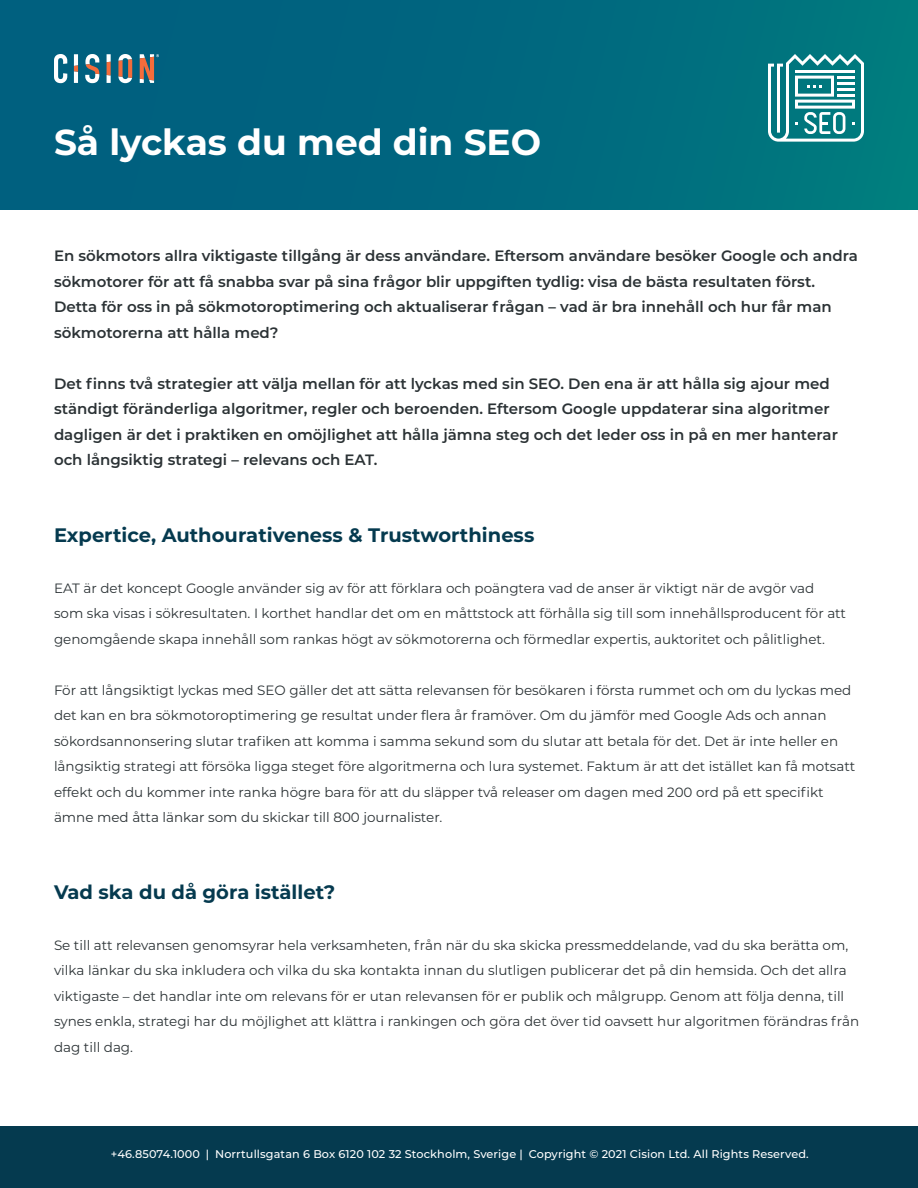
<style>
.page{position:relative;width:918px;height:1188px;background:#fff}
.page>*{position:absolute;margin:0;border:0;box-sizing:border-box;transform-origin:0 0}
.t1{font:700 36px "Montserrat";color:#fff}
.t2{font:700 19.5px "Montserrat";color:#053a4f}
.t3{font:600 15px/25.5px "Montserrat";color:#2b3235}
.t4{font:13.5px/25.5px "Montserrat";color:#2b3235}
.t5{font:500 11.25px "Montserrat";letter-spacing:.01em;color:#fff}
</style>
<div class="page">
<div style="left:0;top:1126px;width:918px;height:62px;background:#053a4f"></div>
<div style="left:0;top:0;width:918px;height:210px;background:linear-gradient(to right,#005a7f,#00787e)"></div>
<svg style="left:74px;top:54px;width:4px;height:29px"></svg>
<svg style="left:85px;top:54px;width:14px;height:29px"></svg>
<svg style="left:107px;top:54px;width:4px;height:29px"></svg>
<svg style="left:118px;top:54px;width:14px;height:29px"></svg>
<svg style="left:54px;top:54px;width:13px;height:29px"></svg>
<svg style="left:140px;top:54px;width:19px;height:29px"></svg>
<svg style="left:768px;top:54px;width:96px;height:88px"></svg>
<h1 class="t1" style="left:54px;top:116px;width:489px">Så lyckas du med din SEO</h1>
<p class="t3" style="left:54px;top:242px;width:805px">En sökmotors allra viktigaste tillgång är dess användare. Eftersom användare besöker Google och andra sökmotorer för att få snabba svar på sina frågor blir uppgiften tydlig: visa de bästa resultaten först.<br>Detta för oss in på sökmotoroptimering och aktualiserar frågan – vad är bra innehåll och hur får man sökmotorerna att hålla med?</p>
<p class="t3" style="left:54px;top:370px;width:785px">Det finns två strategier att välja mellan för att lyckas med sin SEO. Den ena är att hålla sig ajour med ständigt föränderliga algoritmer, regler och beroenden. Eftersom Google uppdaterar sina algoritmer dagligen är det i praktiken en omöjlighet att hålla jämna steg och det leder oss in på en mer hanterar och långsiktig strategi – relevans och EAT.</p>
<h2 class="t2" style="left:54px;top:521px;width:482px">Expertice, Authourativeness &amp; Trustworthiness</h2>
<p class="t4" style="left:54px;top:574px;width:794px">EAT är det koncept Google använder sig av för att förklara och poängtera vad de anser är viktigt när de avgör vad som ska visas i sökresultaten. I korthet handlar det om en måttstock att förhålla sig till som innehållsproducent för att genomgående skapa innehåll som rankas högt av sökmotorerna och förmedlar expertis, auktoritet och pålitlighet.</p>
<p class="t4" style="left:54px;top:676px;width:803px">För att långsiktigt lyckas med SEO gäller det att sätta relevansen för besökaren i första rummet och om du lyckas med det kan en bra sökmotoroptimering ge resultat under flera år framöver. Om du jämför med Google Ads och annan sökordsannonsering slutar trafiken att komma i samma sekund som du slutar att betala för det. Det är inte heller en långsiktig strategi att försöka ligga steget före algoritmerna och lura systemet. Faktum är att det istället kan få motsatt effekt och du kommer inte ranka högre bara för att du släpper två releaser om dagen med 200 ord på ett specifikt ämne med åtta länkar som du skickar till 800 journalister.</p>
<h2 class="t2" style="left:54px;top:878px;width:283px">Vad ska du då göra istället?</h2>
<p class="t4" style="left:54px;top:931px;width:807px">Se till att relevansen genomsyrar hela verksamheten, från när du ska skicka pressmeddelande, vad du ska berätta om, vilka länkar du ska inkludera och vilka du ska kontakta innan du slutligen publicerar det på din hemsida. Och det allra viktigaste – det handlar inte om relevans för er utan relevansen för er publik och målgrupp. Genom att följa denna, till synes enkla, strategi har du möjlighet att klättra i rankingen och göra det över tid oavsett hur algoritmen förändras från dag till dag.</p>
<p class="t5" style="left:111px;top:1146px;width:699px">+46.85074.1000 | Norrtullsgatan 6 Box 6120 102 32 Stockholm, Sverige | Copyright © 2021 Cision Ltd. All Rights Reserved.</p>
</div>
